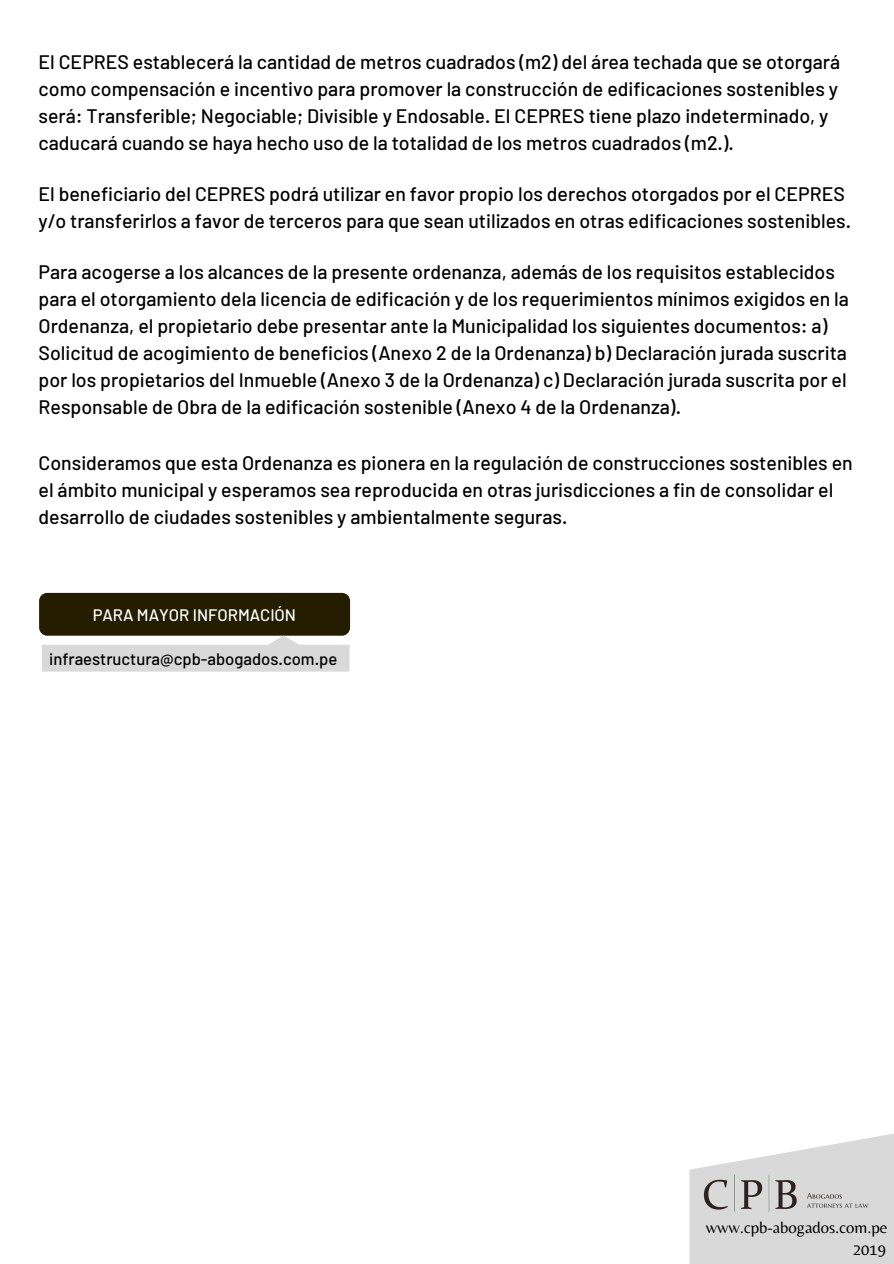
<style>
.page{position:relative;width:894px;height:1264px;background:#fff}
.page>*{position:absolute;margin:0;border:0;box-sizing:border-box;transform-origin:0 0}
.t1{font:500 19.5px/27px "Barlow";color:#000}
.t2{font:500 16.65px "Barlow";color:#000}
.t3{font:16.65px/22.6px "Belleza";color:#000;text-align:right}
.t4{font:500 16.65px "Barlow";color:#fff}
</style>
<div class="page">
<div style="left:39px;top:593px;width:311px;height:42px;background:#241d00;border-radius:8px"></div>
<svg style="left:42px;top:635px;width:307px;height:36px"></svg>
<svg style="left:689px;top:1134px;width:204px;height:129px"></svg>
<img style="left:699px;top:1169px;width:171px;height:47px">
<p class="t1" style="left:39px;top:48px;width:803px">El CEPRES establecerá la cantidad de metros cuadrados (m2) del área techada que se otorgará como compensación e incentivo para promover la construcción de edificaciones sostenibles y será: Transferible; Negociable; Divisible y Endosable. El CEPRES tiene plazo indeterminado, y caducará cuando se haya hecho uso de la totalidad de los metros cuadrados (m2.).</p>
<p class="t1" style="left:39px;top:180px;width:813px">El beneficiario del CEPRES podrá utilizar en favor propio los derechos otorgados por el CEPRES y/o transferirlos a favor de terceros para que sean utilizados en otras edificaciones sostenibles.</p>
<p class="t1" style="left:39px;top:258px;width:811px">Para acogerse a los alcances de la presente ordenanza, además de los requisitos establecidos para el otorgamiento dela licencia de edificación y de los requerimientos mínimos exigidos en la Ordenanza, el propietario debe presentar ante la Municipalidad los siguientes documentos: a)<br>Solicitud de acogimiento de beneficios (Anexo 2 de la Ordenanza) b) Declaración jurada suscrita por los propietarios del Inmueble (Anexo 3 de la Ordenanza) c) Declaración jurada suscrita por el Responsable de Obra de la edificación sostenible (Anexo 4 de la Ordenanza).</p>
<p class="t1" style="left:39px;top:449px;width:815px">Consideramos que esta Ordenanza es pionera en la regulación de construcciones sostenibles en el ámbito municipal y esperamos sea reproducida en otras jurisdicciones a fin de consolidar el desarrollo de ciudades sostenibles y ambientalmente seguras.</p>
<p class="t4" style="left:93px;top:604px;width:205px">PARA MAYOR INFORMACIÓN</p>
<p class="t2" style="left:49px;top:648px;width:289px">infraestructura@cpb-abogados.com.pe</p>
<p class="t3" style="left:705px;top:1215px;width:183px">www.cpb-abogados.com.pe<br>2019</p>
</div>
